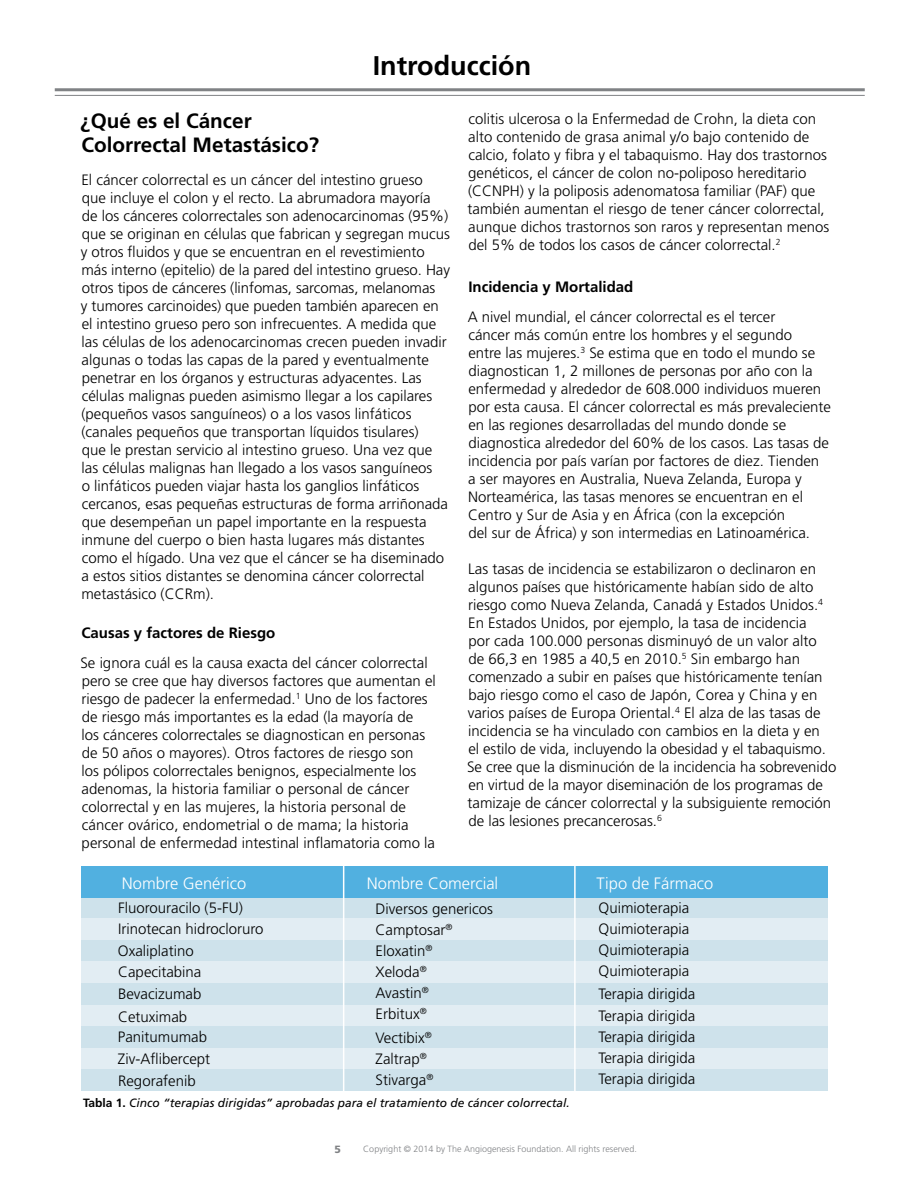
<style>
.page{position:relative;width:918px;height:1188px;background:#fff}
.page>*{position:absolute;margin:0;border:0;box-sizing:border-box;transform-origin:0 0}
.t1{font:700 27px "Frutiger";color:#000}
.t2{font:700 20.7px/24px "Frutiger";color:#000}
.t3{font:300 16.5px "Frutiger";color:#fff}
.t4{font:300 15px/18px "Frutiger";color:#000}
.t5{font:700 15px "Frutiger";color:#000}
.t6{font:italic 12px "Frutiger";color:#000}
.t7{font:900 10.5px "Frutiger";color:#808285}
.t8{font:300 9px "Frutiger";color:#808285}
.s1{font-weight:700;font-style:normal}
</style>
<div class="page">
<hr style="left:55px;top:95px;width:810px;height:1px;background:#808285">
<hr style="left:55px;top:88px;width:810px;height:3px;background:#808285">
<div style="left:82px;top:1005px;width:746px;height:22px;background:#e2edf3"></div>
<div style="left:82px;top:1027px;width:746px;height:21px;background:#cee2eb"></div>
<div style="left:82px;top:1048px;width:746px;height:21px;background:#e2edf3"></div>
<div style="left:82px;top:1069px;width:746px;height:22px;background:#cee2eb"></div>
<div style="left:82px;top:897px;width:746px;height:22px;background:#cee2eb"></div>
<div style="left:82px;top:866px;width:746px;height:32px;background:#51b0e0"></div>
<div style="left:82px;top:919px;width:746px;height:21px;background:#e2edf3"></div>
<div style="left:82px;top:940px;width:746px;height:22px;background:#cee2eb"></div>
<div style="left:82px;top:962px;width:746px;height:21px;background:#e2edf3"></div>
<div style="left:82px;top:983px;width:746px;height:22px;background:#cee2eb"></div>
<hr style="left:343px;top:866px;width:1px;height:225px;background:#fff">
<hr style="left:574px;top:866px;width:2px;height:225px;background:#fff">
<h1 class="t1" style="left:373px;top:50px;width:160px">Introducción</h1>
<h2 class="t2" style="left:80px;top:109px;width:240px">¿Qué es el Cáncer<br>Colorrectal Metastásico?</h2>
<p class="t4" style="left:81px;top:170px;width:371px">El cáncer colorrectal es un cáncer del intestino grueso que incluye el colon y el recto. La abrumadora mayoría<br>de los cánceres colorrectales son adenocarcinomas (95%) que se originan en células que fabrican y segregan mucus y otros fluidos y que se encuentran en el revestimiento más interno (epitelio) de la pared del intestino grueso. Hay otros tipos de cánceres (linfomas, sarcomas, melanomas<br>y tumores carcinoides) que pueden también aparecen en el intestino grueso pero son infrecuentes. A medida que las células de los adenocarcinomas crecen pueden invadir algunas o todas las capas de la pared y eventualmente penetrar en los órganos y estructuras adyacentes. Las células malignas pueden asimismo llegar a los capilares (pequeños vasos sanguíneos) o a los vasos linfáticos (canales pequeños que transportan líquidos tisulares)<br>que le prestan servicio al intestino grueso. Una vez que las células malignas han llegado a los vasos sanguíneos<br>o linfáticos pueden viajar hasta los ganglios linfáticos cercanos, esas pequeñas estructuras de forma arriñonada que desempeñan un papel importante en la respuesta inmune del cuerpo o bien hasta lugares más distantes como el hígado. Una vez que el cáncer se ha diseminado a estos sitios distantes se denomina cáncer colorrectal metastásico (CCRm).</p>
<p class="t5" style="left:81px;top:624px;width:195px">Causas y factores de Riesgo</p>
<p class="t4" style="left:80px;top:653px;width:357px">Se ignora cuál es la causa exacta del cáncer colorrectal pero se cree que hay diversos factores que aumentan el riesgo de padecer la enfermedad.<sup>1</sup> Uno de los factores de riesgo más importantes es la edad (la mayoría de<br>los cánceres colorrectales se diagnostican en personas de 50 años o mayores). Otros factores de riesgo son<br>los pólipos colorrectales benignos, especialmente los adenomas, la historia familiar o personal de cáncer colorrectal y en las mujeres, la historia personal de cáncer ovárico, endometrial o de mama; la historia personal de enfermedad intestinal inflamatoria como la</p>
<p class="t4" style="left:468px;top:110px;width:363px">colitis ulcerosa o la Enfermedad de Crohn, la dieta con alto contenido de grasa animal y/o bajo contenido de calcio, folato y fibra y el tabaquismo. Hay dos trastornos genéticos, el cáncer de colon no-poliposo hereditario (CCNPH) y la poliposis adenomatosa familiar (PAF) que también aumentan el riesgo de tener cáncer colorrectal, aunque dichos trastornos son raros y representan menos del 5% de todos los casos de cáncer colorrectal.<sup>2</sup></p>
<p class="t5" style="left:468px;top:278px;width:167px">Incidencia y Mortalidad</p>
<p class="t4" style="left:468px;top:308px;width:365px">A nivel mundial, el cáncer colorrectal es el tercer<br>cáncer más común entre los hombres y el segundo<br>entre las mujeres.<sup>3</sup> Se estima que en todo el mundo se diagnostican 1, 2 millones de personas por año con la enfermedad y alrededor de 608.000 individuos mueren por esta causa. El cáncer colorrectal es más prevaleciente en las regiones desarrolladas del mundo donde se diagnostica alrededor del 60% de los casos. Las tasas de incidencia por país varían por factores de diez. Tienden<br>a ser mayores en Australia, Nueva Zelanda, Europa y Norteamérica, las tasas menores se encuentran en el Centro y Sur de Asia y en África (con la excepción<br>del sur de África) y son intermedias en Latinoamérica.</p>
<p class="t4" style="left:467px;top:560px;width:371px">Las tasas de incidencia se estabilizaron o declinaron en algunos países que históricamente habían sido de alto riesgo como Nueva Zelanda, Canadá y Estados Unidos.<sup>4<br></sup>En Estados Unidos, por ejemplo, la tasa de incidencia<br>por cada 100.000 personas disminuyó de un valor alto<br>de 66,3 en 1985 a 40,5 en 2010.<sup>5</sup> Sin embargo han comenzado a subir en países que históricamente tenían bajo riesgo como el caso de Japón, Corea y China y en varios países de Europa Oriental.<sup>4</sup> El alza de las tasas de incidencia se ha vinculado con cambios en la dieta y en<br>el estilo de vida, incluyendo la obesidad y el tabaquismo.<br>Se cree que la disminución de la incidencia ha sobrevenido en virtud de la mayor diseminación de los programas de tamizaje de cáncer colorrectal y la subsiguiente remoción de las lesiones precancerosas.<sup>6</sup></p>
<p class="t3" style="left:122px;top:874px;width:126px">Nombre Genérico</p>
<p class="t3" style="left:367px;top:874px;width:133px">Nombre Comercial</p>
<p class="t3" style="left:597px;top:874px;width:118px">Tipo de Fármaco</p>
<p class="t4" style="left:118px;top:897px;width:147px;line-height:21.5px">Fluorouracilo (5-FU)<br>Irinotecan hidrocloruro<br>Oxaliplatino</p>
<p class="t4" style="left:118px;top:960px;width:85px;line-height:22.5px;text-align:justify">Capecitabina Bevacizumab Cetuximab</p>
<p class="t4" style="left:118px;top:1026px;width:94px;line-height:21.8px">Panitumumab<br>Ziv-Aflibercept<br>Regorafenib</p>
<p class="t4" style="left:599px;top:898px;width:92px;line-height:21px;text-align:justify">Quimioterapia Quimioterapia Quimioterapia Quimioterapia</p>
<p class="t4" style="left:599px;top:1006px;width:98px;line-height:21px;text-align:justify">Terapia dirigida Terapia dirigida Terapia dirigida Terapia dirigida</p>
<p class="t4" style="left:376px;top:898px;width:119px;line-height:21px">Diversos genericos<br>Camptosar<sup>®<br></sup>Eloxatin<sup>®<br></sup>Xeloda<sup>®<br></sup>Avastin<sup>®<br></sup>Erbitux<sup>®</sup></p>
<p class="t4" style="left:376px;top:1027px;width:59px;line-height:21px">Vectibix<sup>®<br></sup>Zaltrap<sup>®<br></sup>Stivarga<sup>®</sup></p>
<p class="t4" style="left:599px;top:984px;width:98px">Terapia dirigida</p>
<p class="t6" style="left:83px;top:1096px;width:488px"><span class="s1">Tabla 1.</span> Cinco “terapias dirigidas” aprobadas para el tratamiento de cáncer colorrectal.</p>
<p class="t7" style="left:334px;top:1143px;width:8px">5</p>
<p class="t8" style="left:363px;top:1144px;width:275px">Copyright © 2014 by The Angiogenesis Foundation. All rights reserved.</p>
</div>
